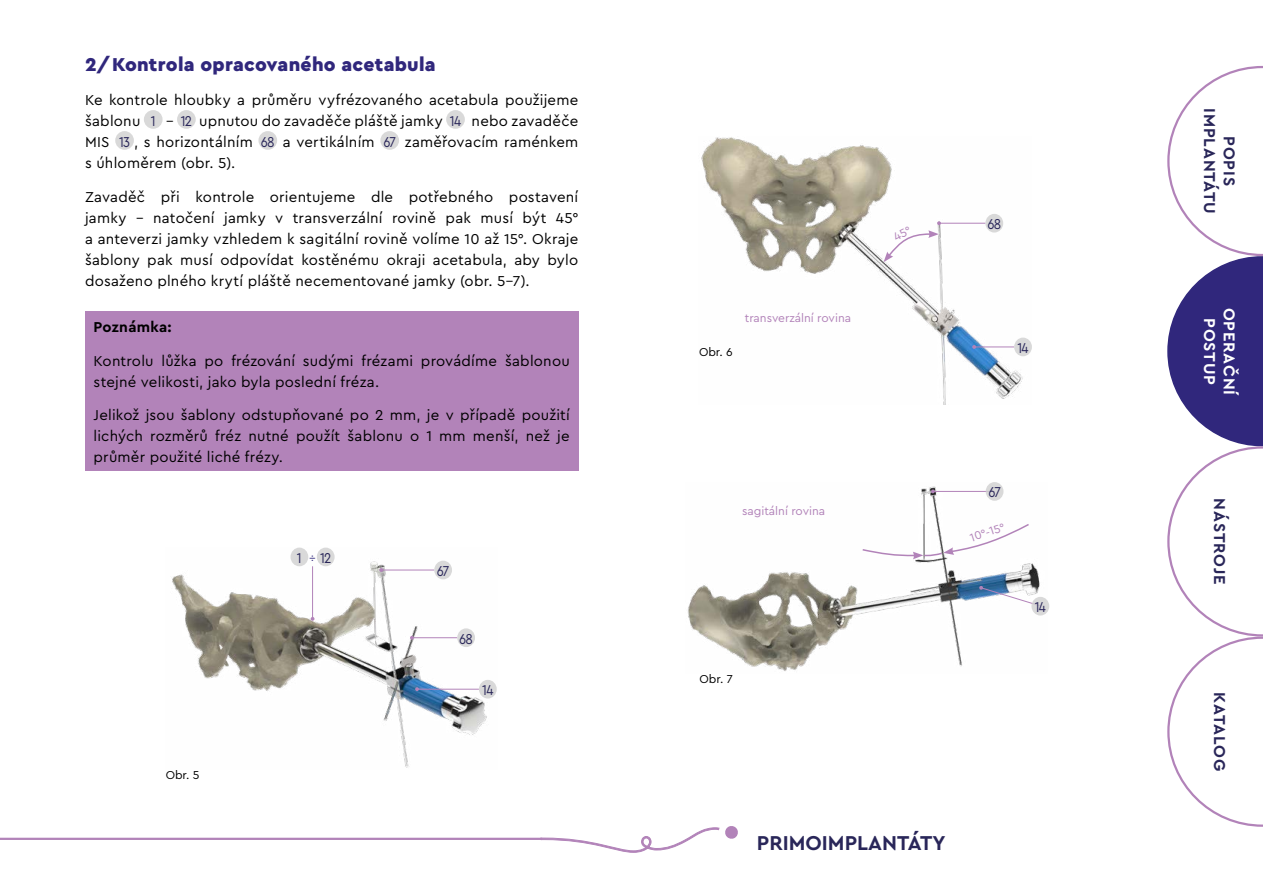
<style>
.page{position:relative;width:1263px;height:893px;background:#fff}
.page>*{position:absolute;margin:0;border:0;box-sizing:border-box;transform-origin:0 0}
.t1{font:700 21px "Cera Pro";color:#292659}
.t2{font:900 19.5px "Cera Pro";letter-spacing:.01em;color:#30277c}
.t3{font:700 16.5px/19.5px "Cera Pro";letter-spacing:.05em;color:#292659;text-align:center}
.t4{font:700 16.5px/19.5px "Cera Pro";letter-spacing:.05em;color:#fff;text-align:center}
.t5{font:15px/21px "Cera Pro";letter-spacing:.015em;color:#000;text-align:justify}
.t6{font:15px "Cera Pro";letter-spacing:-.055em;color:#292659;scale:.86 1}
.t7{font:700 15px "Cera Pro";letter-spacing:.02em;color:#000}
.t8{font:12px "Cera Pro";color:#b283b9}
.t9{font:12px "Cera Pro";color:#000}
.s1{color:#292659}
.s2{font-size:12px;color:#30277c}
</style>
<div class="page">
<hr style="left:0;top:838px;width:542px;height:2px;background:#b283b9">
<svg style="left:540px;top:826px;width:198px;height:27px"></svg>
<svg style="left:1167px;top:66px;width:96px;height:761px"></svg>
<img style="left:688px;top:482px;width:359px;height:189px">
<svg style="left:861px;top:522px;width:169px;height:37px"></svg>
<hr style="left:933px;top:491px;width:62px;height:1px;background:#b283b9">
<svg style="left:931px;top:489px;width:4px;height:4px"></svg>
<svg style="left:979px;top:586px;width:62px;height:21px"></svg>
<div style="left:1031px;top:597px;width:18px;height:18px;background:#d9d9d9;border-radius:50%"></div>
<div style="left:986px;top:482px;width:17px;height:19px;background:#d9d9d9;border-radius:50%"></div>
<img style="left:701px;top:137px;width:330px;height:267px">
<hr style="left:939px;top:223px;width:46px;height:1px;background:#b283b9">
<hr style="left:974px;top:347px;width:40px;height:1px;background:#b283b9">
<svg style="left:972px;top:345px;width:4px;height:4px"></svg>
<div style="left:1014px;top:338px;width:18px;height:18px;background:#d9d9d9;border-radius:50%"></div>
<div style="left:985px;top:214px;width:18px;height:19px;background:#d9d9d9;border-radius:50%"></div>
<img style="left:172px;top:548px;width:323px;height:220px">
<hr style="left:312px;top:566px;width:1px;height:53px;background:#b283b9">
<hr style="left:381px;top:570px;width:53px;height:1px;background:#b283b9">
<svg style="left:379px;top:568px;width:4px;height:4px"></svg>
<hr style="left:412px;top:637px;width:45px;height:1px;background:#b283b9">
<svg style="left:410px;top:636px;width:4px;height:4px"></svg>
<hr style="left:417px;top:689px;width:62px;height:1px;background:#b283b9">
<svg style="left:415px;top:687px;width:4px;height:4px"></svg>
<div style="left:290px;top:548px;width:18px;height:18px;background:#d9d9d9;border-radius:50%"></div>
<div style="left:317px;top:548px;width:18px;height:18px;background:#d9d9d9;border-radius:50%"></div>
<div style="left:434px;top:561px;width:18px;height:18px;background:#d9d9d9;border-radius:50%"></div>
<div style="left:457px;top:628px;width:18px;height:19px;background:#d9d9d9;border-radius:50%"></div>
<div style="left:479px;top:680px;width:18px;height:18px;background:#d9d9d9;border-radius:50%"></div>
<div style="left:144px;top:110px;width:19px;height:19px;background:#d9d9d9;border-radius:50%"></div>
<div style="left:177px;top:110px;width:19px;height:19px;background:#d9d9d9;border-radius:50%"></div>
<svg style="left:446px;top:110px;width:19px;height:19px"></svg>
<svg style="left:115px;top:131px;width:19px;height:19px"></svg>
<div style="left:258px;top:131px;width:19px;height:19px;background:#d9d9d9;border-radius:50%"></div>
<div style="left:380px;top:131px;width:19px;height:19px;background:#d9d9d9;border-radius:50%"></div>
<div style="left:85px;top:311px;width:493px;height:160px;background:#b283b9"></div>
<svg style="left:883px;top:221px;width:58px;height:41px"></svg>
<h2 class="t2" style="left:85px;top:52px;width:352px">2/Kontrola opracovaného acetabula</h2>
<p class="t5" style="left:85px;top:89px;width:495px">Ke kontrole hloubky a průměru vyfrézovaného acetabula použijeme šablonu <span class="s1">1</span> - <span class="s1">12</span> upnutou do zavaděče pláště jamky <span class="s1">14</span> nebo zavaděče MIS <span class="s1">13</span> , s horizontálním <span class="s1">68</span> a vertikálním <span class="s1">67</span> zaměřovacím raménkem s úhloměrem (obr. 5).</p>
<p class="t5" style="left:85px;top:185px;width:495px">Zavaděč při kontrole orientujeme dle potřebného postavení jamky – natočení jamky v transverzální rovině pak musí být 45° a anteverzi jamky vzhledem k sagitální rovině volíme 10 až 15°. Okraje šablony pak musí odpovídat kostěnému okraji acetabula, aby bylo dosaženo plného krytí pláště necementované jamky (obr. 5-7).</p>
<p class="t7" style="left:94px;top:317px;width:80px">Poznámka:</p>
<p class="t5" style="left:94px;top:350px;width:478px">Kontrolu lůžka po frézování sudými frézami provádíme šablonou stejné velikosti, jako byla poslední fréza.</p>
<p class="t5" style="left:94px;top:404px;width:478px">Jelikož jsou šablony odstupňované po 2 mm, je v případě použití lichých rozměrů fréz nutné použít šablonu o 1 mm menší, než je průměr použité liché frézy.</p>
<p class="t9" style="left:166px;top:767px;width:35px">Obr. 5</p>
<p class="t6" style="left:297px;top:548px;width:42px">1 <span class="s2">÷</span>12</p>
<p class="t6" style="left:437px;top:561px;width:16px">67</p>
<p class="t6" style="left:459px;top:629px;width:18px">68</p>
<p class="t6" style="left:482px;top:680px;width:15px">14</p>
<p class="t9" style="left:699px;top:344px;width:35px">Obr. 6</p>
<p class="t8" style="left:745px;top:310px;width:108px">transverzální rovina</p>
<p class="t8" style="left:742px;top:503px;width:85px">sagitální rovina</p>
<p class="t9" style="left:700px;top:671px;width:35px">Obr. 7</p>
<p class="t6" style="left:987px;top:214px;width:18px">68</p>
<p class="t6" style="left:1017px;top:338px;width:15px">14</p>
<p class="t6" style="left:988px;top:482px;width:16px">67</p>
<p class="t8" style="left:968px;top:530px;width:37px;rotate:-18deg">10°-15°</p>
<p class="t6" style="left:1035px;top:597px;width:15px">14</p>
<h1 class="t1" style="left:757px;top:829px;width:190px">PRIMOIMPLANTÁTY</h1>
<p class="t3" style="left:1240px;top:108px;width:107px;rotate:90deg">POPIS<br>IMPLANTÁTU</p>
<p class="t4" style="left:1240px;top:307px;width:90px;rotate:90deg">OPERAČNÍ<br>POSTUP</p>
<p class="t3" style="left:1230px;top:498px;width:87px;rotate:90deg">NÁSTROJE</p>
<p class="t3" style="left:1230px;top:692px;width:80px;rotate:90deg">KATALOG</p>
</div>
